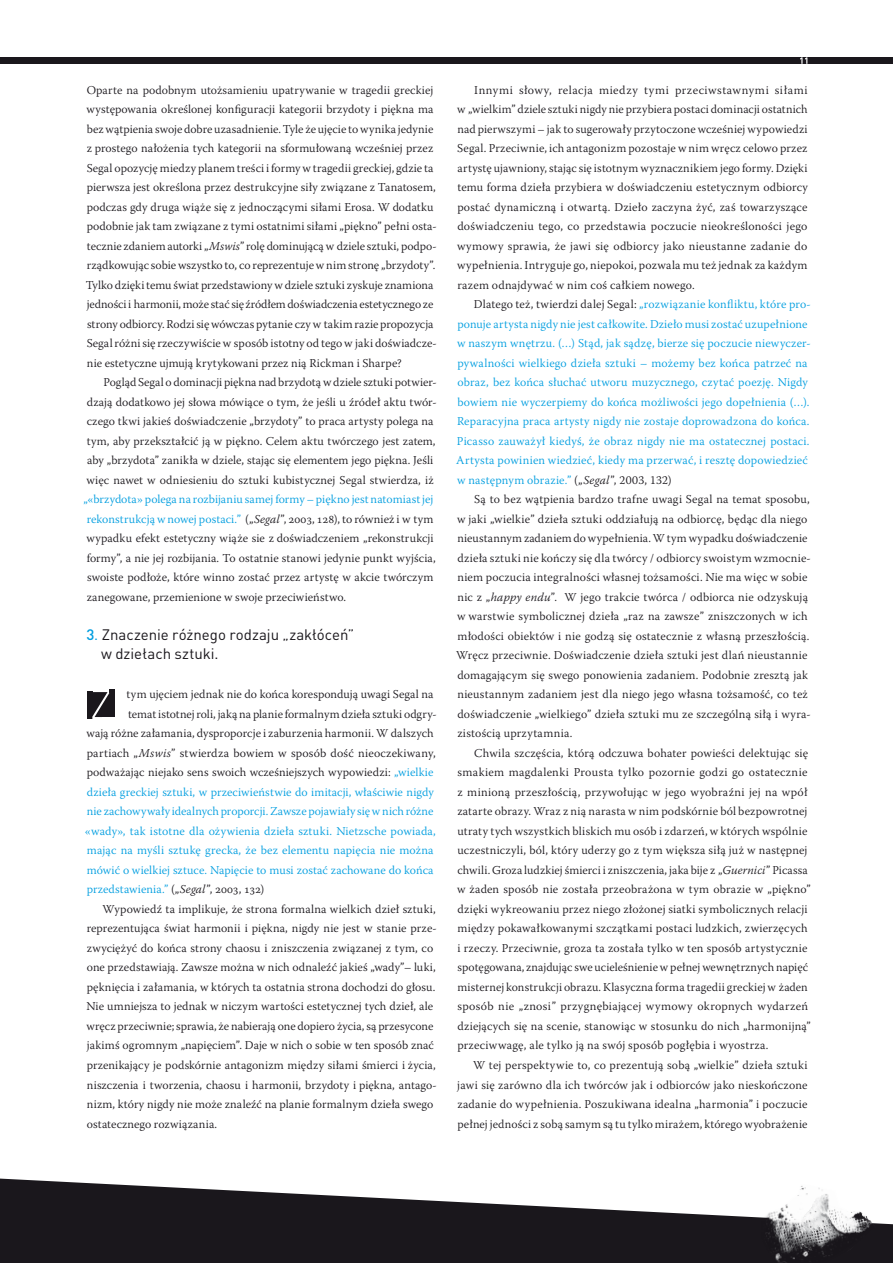
<style>
.page{position:relative;width:893px;height:1263px;background:#fff}
.page>*{position:absolute;margin:0;border:0;box-sizing:border-box;transform-origin:0 0}
.t1{font:15px/19.5px "DIN Pro";color:#1a171c}
.t2{font:300 12px/19.5px "Warnock Pro";letter-spacing:.01em;color:#1a171c}
.t3{font:300 12px/19.5px "Warnock Pro";letter-spacing:.015em;color:#009ee0}
.s1{font-style:italic}
.s2{color:#009ee0}
.s3{font-weight:500;color:#009ee0}
.s4{color:#1a171c}
.s5{font-style:italic;color:#1a171c}
</style>
<div class="page">
<div style="left:87px;top:691px;width:28px;height:27px;background:#1a171c"></div>
<div style="left:0;top:57px;width:893px;height:7px;background:#1a171c"></div>
<svg style="left:800px;top:57px;width:7px;height:7px"></svg>
<svg style="left:0;top:1178px;width:740px;height:85px;fill:#1a171c"></svg>
<img style="left:740px;top:1186px;width:153px;height:41px">
<svg style="left:92px;top:689px;width:23px;height:30px"></svg>
<hr style="left:102px;top:717px;width:14px;height:3px;background:#fff">
<svg style="left:738px;top:1227px;width:155px;height:36px;background:#353337"></svg>
<p class="t2" style="left:86px;top:80px;width:353px">Oparte na podobnym utożsamieniu upatrywanie w tragedii greckiej występowania określonej konfiguracji kategorii brzydoty i piękna ma bez wątpienia swoje dobre uzasadnienie. Tyle że ujęcie to wynika jedynie z prostego nałożenia tych kategorii na sformułowaną wcześniej przez Segal opozycję miedzy planem treści i formy w tragedii greckiej, gdzie ta pierwsza jest określona przez destrukcyjne siły związane z Tanatosem, podczas gdy druga wiąże się z jednoczącymi siłami Erosa. W dodatku podobnie jak tam związane z tymi ostatnimi siłami „piękno” pełni osta&shy;tecznie zdaniem autorki „<span class="s1">Mswis</span>” rolę dominującą w dziele sztuki, podpo&shy;rządkowując sobie wszystko to, co reprezentuje w nim stronę „brzydoty”.<br>Tylko dzięki temu świat przedstawiony w dziele sztuki zyskuje znamiona jedności i harmonii, może stać się źródłem doświadczenia estetycznego ze strony odbiorcy. Rodzi się wówczas pytanie czy w takim razie propozycja Segal różni się rzeczywiście w sposób istotny od tego w jaki doświadcze&shy;nie estetyczne ujmują krytykowani przez nią Rickman i Sharpe?</p>
<p class="t2" style="left:86px;top:372px;width:352px;text-indent:17px">Pogląd Segal o dominacji piękna nad brzydotą w dziele sztuki potwier&shy;dzają dodatkowo jej słowa mówiące o tym, że jeśli u źródeł aktu twór&shy;czego tkwi jakieś doświadczenie „brzydoty” to praca artysty polega na tym, aby przekształcić ją w piękno. Celem aktu twórczego jest zatem, aby „brzydota” zanikła w dziele, stając się elementem jego piękna. Jeśli więc nawet w odniesieniu do sztuki kubistycznej Segal stwierdza, iż</p>
<p class="t2" style="left:84px;top:489px;width:354px"><span class="s2">„«brzydota» polega na rozbijaniu samej formy – piękno jest natomiast jej rekonstrukcją w nowej postaci.”</span> („<span class="s1">Segal</span>”, 2003, 128), to również i w tym wypadku efekt estetyczny wiąże sie z doświadczeniem „rekonstrukcji formy”, a nie jej rozbijania. To ostatnie stanowi jedynie punkt wyjścia, swoiste podłoże, które winno zostać przez artystę w akcie twórczym zanegowane, przemienione w swoje przeciwieństwo.</p>
<p class="t1" style="left:101px;top:624px;width:255px;text-indent:-15px"><span class="s3">3</span><span class="s2">.</span> Znaczenie różnego rodzaju „zakłóceń” w dziełach sztuki.</p>
<p class="t2" style="left:127px;top:684px;width:308px">tym ujęciem jednak nie do końca korespondują uwagi Segal na</p>
<p class="t2" style="left:128px;top:704px;width:310px">temat istotnej roli, jaką na planie formalnym dzieła sztuki odgry-</p>
<p class="t2" style="left:86px;top:723px;width:349px">wają różne załamania, dysproporcje i zaburzenia harmonii. W dalszych</p>
<p class="t2" style="left:87px;top:743px;width:350px">partiach „<span class="s1">Mswis</span>” stwierdza bowiem w sposób dość nieoczekiwany,</p>
<p class="t2" style="left:87px;top:762px;width:348px">podważając niejako sens swoich wcześniejszych wypowiedzi: <span class="s2">„wielkie</span></p>
<p class="t3" style="left:87px;top:782px;width:348px">dzieła greckiej sztuki, w przeciwieństwie do imitacji, właściwie nigdy</p>
<p class="t3" style="left:87px;top:801px;width:348px">nie zachowywały idealnych proporcji. Zawsze pojawiały się w nich różne</p>
<p class="t3" style="left:85px;top:821px;width:352px">«wady», tak istotne dla ożywienia dzieła sztuki. Nietzsche powiada,</p>
<p class="t3" style="left:87px;top:840px;width:348px">mając na myśli sztukę grecka, że bez elementu napięcia nie można</p>
<p class="t3" style="left:87px;top:860px;width:348px">mówić o wielkiej sztuce. Napięcie to musi zostać zachowane do końca</p>
<p class="t3" style="left:87px;top:879px;width:179px">przedstawienia.” <span class="s4">(„</span><span class="s5">Segal</span><span class="s4">”, 2003, 132)</span></p>
<p class="t2" style="left:103px;top:899px;width:335px">Wypowiedź ta implikuje, że strona formalna wielkich dzieł sztuki,</p>
<p class="t2" style="left:87px;top:918px;width:351px">reprezentująca świat harmonii i piękna, nigdy nie jest w stanie prze-</p>
<p class="t2" style="left:87px;top:938px;width:348px">zwyciężyć do końca strony chaosu i zniszczenia związanej z tym, co</p>
<p class="t2" style="left:87px;top:957px;width:350px">one przedstawiają. Zawsze można w nich odnaleźć jakieś „wady”– luki,</p>
<p class="t2" style="left:87px;top:977px;width:350px">pęknięcia i załamania, w których ta ostatnia strona dochodzi do głosu.</p>
<p class="t2" style="left:86px;top:996px;width:348px">Nie umniejsza to jednak w niczym wartości estetycznej tych dzieł, ale</p>
<p class="t2" style="left:86px;top:1016px;width:348px">wręcz przeciwnie; sprawia, że nabierają one dopiero życia, są przesycone</p>
<p class="t2" style="left:87px;top:1035px;width:349px">jakimś ogromnym „napięciem”. Daje w nich o sobie w ten sposób znać</p>
<p class="t2" style="left:87px;top:1055px;width:350px">przenikający je podskórnie antagonizm między siłami śmierci i życia,</p>
<p class="t2" style="left:87px;top:1074px;width:352px">niszczenia i tworzenia, chaosu i harmonii, brzydoty i piękna, antago-</p>
<p class="t2" style="left:87px;top:1094px;width:348px">nizm, który nigdy nie może znaleźć na planie formalnym dzieła swego</p>
<p class="t2" style="left:87px;top:1113px;width:132px">ostatecznego rozwiązania.</p>
<p class="t2" style="left:457px;top:80px;width:353px;text-align:justify;text-indent:17px">Innymi słowy, relacja miedzy tymi przeciwstawnymi siłami w „wielkim” dziele sztuki nigdy nie przybiera postaci dominacji ostatnich nad pierwszymi – jak to sugerowały przytoczone wcześniej wypowiedzi Segal. Przeciwnie, ich antagonizm pozostaje w nim wręcz celowo przez artystę ujawniony, stając się istotnym wyznacznikiem jego formy. Dzięki temu forma dzieła przybiera w doświadczeniu estetycznym odbiorcy postać dynamiczną i otwartą. Dzieło zaczyna żyć, zaś towarzyszące doświadczeniu tego, co przedstawia poczucie nieokreśloności jego wymowy sprawia, że jawi się odbiorcy jako nieustanne zadanie do wypełnienia. Intryguje go, niepokoi, pozwala mu też jednak za każdym razem odnajdywać w nim coś całkiem nowego.</p>
<p class="t3" style="left:456px;top:294px;width:356px;text-indent:18px"><span class="s4">Dlatego też, twierdzi dalej Segal:</span> „rozwiązanie konfliktu, które pro&shy;ponuje artysta nigdy nie jest całkowite. Dzieło musi zostać uzupełnione w naszym wnętrzu. (…) Stąd, jak sądzę, bierze się poczucie niewyczer&shy;pywalności wielkiego dzieła sztuki – możemy bez końca patrzeć na obraz, bez końca słuchać utworu muzycznego, czytać poezję. Nigdy bowiem nie wyczerpiemy do końca możliwości jego dopełnienia (…).<br>Reparacyjna praca artysty nigdy nie zostaje doprowadzona do końca.<br>Picasso zauważył kiedyś, że obraz nigdy nie ma ostatecznej postaci.<br>Artysta powinien wiedzieć, kiedy ma przerwać, i resztę dopowiedzieć w następnym obrazie.” <span class="s4">(„</span><span class="s5">Segal</span><span class="s4">”, 2003, 132)</span></p>
<p class="t2" style="left:456px;top:489px;width:356px;text-indent:18px">Są to bez wątpienia bardzo trafne uwagi Segal na temat sposobu, w jaki „wielkie” dzieła sztuki oddziałują na odbiorcę, będąc dla niego nieustannym zadaniem do wypełnienia. W tym wypadku doświadczenie dzieła sztuki nie kończy się dla twórcy / odbiorcy swoistym wzmocnie&shy;niem poczucia integralności własnej tożsamości. Nie ma więc w sobie nic z „<span class="s1">happy endu</span>”. W jego trakcie twórca / odbiorca nie odzyskują w warstwie symbolicznej dzieła „raz na zawsze” zniszczonych w ich młodości obiektów i nie godzą się ostatecznie z własną przeszłością.<br>Wręcz przeciwnie. Doświadczenie dzieła sztuki jest dlań nieustannie domagającym się swego ponowienia zadaniem. Podobnie zresztą jak nieustannym zadaniem jest dla niego jego własna tożsamość, co też doświadczenie „wielkiego” dzieła sztuki mu ze szczególną siłą i wyra&shy;zistością uprzytamnia.</p>
<p class="t2" style="left:457px;top:743px;width:355px;text-indent:17px">Chwila szczęścia, którą odczuwa bohater powieści delektując się smakiem magdalenki Prousta tylko pozornie godzi go ostatecznie z minioną przeszłością, przywołując w jego wyobraźni jej na wpół zatarte obrazy. Wraz z nią narasta w nim podskórnie ból bezpowrotnej utraty tych wszystkich bliskich mu osób i zdarzeń, w których wspólnie uczestniczyli, ból, który uderzy go z tym większa siłą już w następnej chwili. Groza ludzkiej śmierci i zniszczenia, jaka bije z „<span class="s1">Guernici</span>” Picassa w żaden sposób nie została przeobrażona w tym obrazie w „piękno” dzięki wykreowaniu przez niego złożonej siatki symbolicznych relacji między pokawałkowanymi szczątkami postaci ludzkich, zwierzęcych i rzeczy. Przeciwnie, groza ta została tylko w ten sposób artystycznie spotęgowana, znajdując swe ucieleśnienie w pełnej wewnętrznych napięć misternej konstrukcji obrazu. Klasyczna forma tragedii greckiej w żaden sposób nie „znosi” przygnębiającej wymowy okropnych wydarzeń dziejących się na scenie, stanowiąc w stosunku do nich „harmonijną” przeciwwagę, ale tylko ją na swój sposób pogłębia i wyostrza.</p>
<p class="t2" style="left:457px;top:1055px;width:352px;text-align:justify;text-indent:16px">W tej perspektywie to, co prezentują sobą „wielkie” dzieła sztuki jawi się zarówno dla ich twórców jak i odbiorców jako nieskończone zadanie do wypełnienia. Poszukiwana idealna „harmonia” i poczucie pełnej jedności z sobą samym są tu tylko mirażem, którego wyobrażenie</p>
</div>
